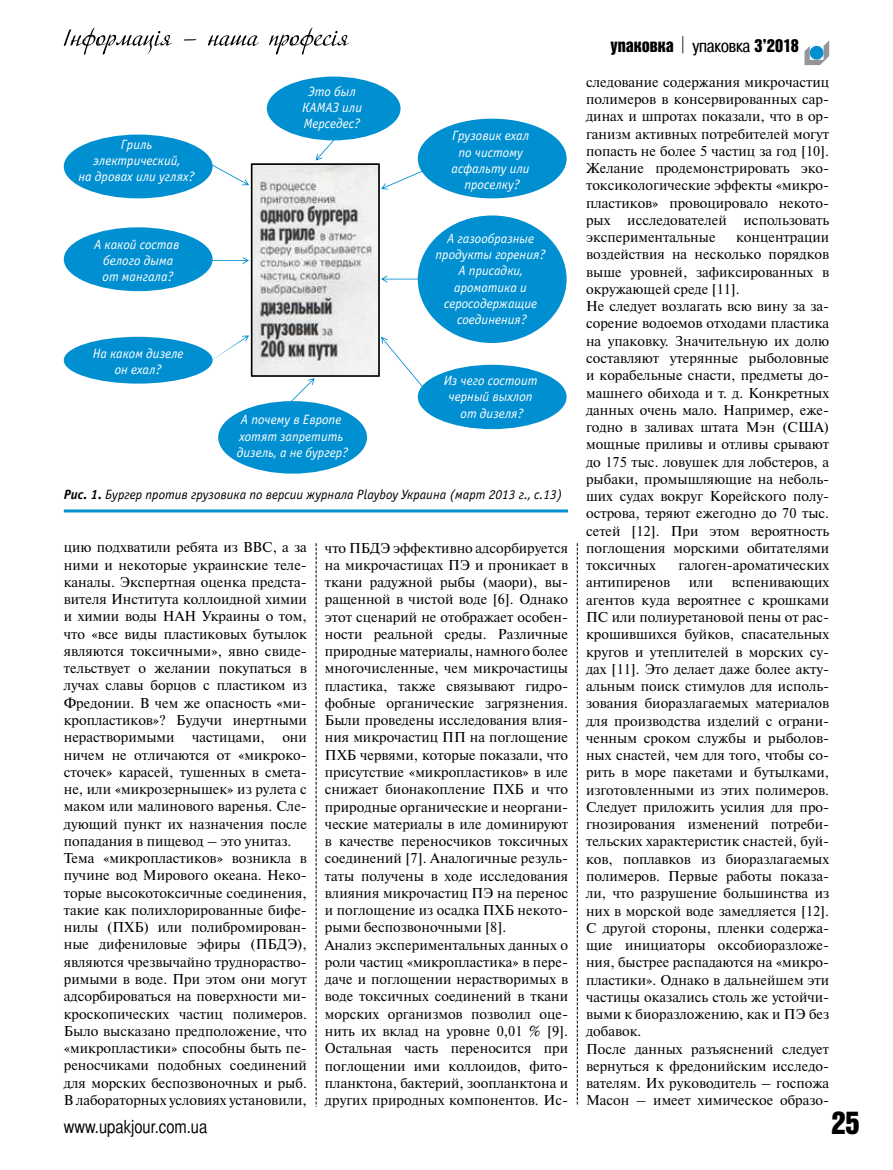
<style>
.page{position:relative;width:893px;height:1170px;background:#fff}
.page>*{position:absolute;margin:0;border:0;box-sizing:border-box;transform-origin:0 0}
.t1{font:31.5px "Bastion Kontrast Alt C";color:#000}
.t2{font:18px "Bastion Kontrast Alt C";color:#000}
.t3{font:18px "Bastion C";color:#000}
.t4{font:14.25px/17.2px "Newton C";color:#000}
.t5{font:italic 13.5px/16.2px "Officina Sans C";color:#fff;text-align:center}
.t6{font:italic 13.5px "Officina Sans C";color:#000}
.s1{font-weight:700}
.s2{font-family:"Pragmatica Cond C"}
</style>
<div class="page">
<svg style="left:64px;top:28px;width:108px;height:27px"></svg>
<svg style="left:184px;top:39px;width:12px;height:2px"></svg>
<svg style="left:208px;top:35px;width:51px;height:11px"></svg>
<svg style="left:269px;top:28px;width:80px;height:27px"></svg>
<svg style="left:804px;top:41px;width:25px;height:24px"></svg>
<div style="left:64px;top:134px;width:149px;height:64px;background:#008fd0;border-radius:50%"></div>
<div style="left:267px;top:77px;width:133px;height:63px;background:#008fd0;border-radius:50%"></div>
<div style="left:418px;top:119px;width:149px;height:79px;background:#008fd0;border-radius:50%"></div>
<div style="left:64px;top:337px;width:149px;height:46px;background:#008fd0;border-radius:50%"></div>
<div style="left:418px;top:215px;width:149px;height:128px;background:#008fd0;border-radius:50%"></div>
<div style="left:218px;top:401px;width:149px;height:72px;background:#008fd0;border-radius:50%"></div>
<div style="left:64px;top:227px;width:149px;height:64px;background:#008fd0;border-radius:50%"></div>
<div style="left:418px;top:365px;width:149px;height:64px;background:#008fd0;border-radius:50%"></div>
<svg style="left:176px;top:134px;width:272px;height:278px"></svg>
<hr style="left:64px;top:509px;width:504px;height:3px;background:#008fd0">
<svg style="left:577px;top:543px;width:1px;height:562px"></svg>
<svg style="left:316px;top:543px;width:1px;height:562px"></svg>
<p class="t5" style="left:78px;top:136px;width:118px">Гриль электрический,<br>на дровах или углях?</p>
<p class="t5" style="left:94px;top:236px;width:87px">А какой состав белого дыма от мангала?</p>
<p class="t5" style="left:93px;top:345px;width:92px">На каком дизеле он ехал?</p>
<p class="t5" style="left:302px;top:84px;width:62px">Это был<br>КАМАЗ или<br>Мерседес?</p>
<p class="t5" style="left:237px;top:412px;width:113px">А почему в Европе хотят запретить дизель, а не бургер?</p>
<p class="t5" style="left:452px;top:128px;width:80px">Грузовик ехал по чистому асфальту или проселку?</p>
<p class="t5" style="left:436px;top:231px;width:112px">А газообразные продукты горения?<br>А присадки, ароматика и серосодержащие соединения?</p>
<p class="t5" style="left:444px;top:373px;width:95px">Из чего состоит черный выхлоп от дизеля?</p>
<p class="t6" style="left:64px;top:487px;width:500px"><span class="s1">Рис. 1.</span> Бургер против грузовика по версии журнала Playboy Украина (март 2013 г., с.13)</p>
<p class="t4" style="left:64px;top:539px;width:245px">цию подхватили ребята из BBC, а за ними и некоторые украинские теле&shy;каналы. Экспертная оценка предста&shy;вителя Института коллоидной химии и химии воды НАН Украины о том, что «все виды пластиковых бутылок являются токсичными», явно свиде&shy;тельствует о желании покупаться в лучах славы борцов с пластиком из Фредонии. В чем же опасность «ми&shy;кропластиков»? Будучи инертными нерастворимыми частицами, они ничем не отличаются от «микроко&shy;сточек» карасей, тушенных в смета&shy;не, или «микрозернышек» из рулета с маком или малинового варенья. Сле&shy;дующий пункт их назначения после попадания в пищевод – это унитаз.<br>Тема «микропластиков» возникла в пучине вод Мирового океана. Неко&shy;торые высокотоксичные соединения, такие как полихлорированные бифе&shy;нилы (ПХБ) или полибромирован&shy;ные дифениловые эфиры (ПБДЭ), являются чрезвычайно труднораство&shy;римыми в воде. При этом они могут адсорбироваться на поверхности ми&shy;кроскопических частиц полимеров.<br>Было высказано предположение, что «микропластики» способны быть пе&shy;реносчиками подобных соединений для морских беспозвоночных и рыб.<br>В лабораторных условиях установили,</p>
<p class="t4" style="left:325px;top:539px;width:245px">что ПБДЭ эффективно адсорбируется на микрочастицах ПЭ и проникает в ткани радужной рыбы (маори), вы&shy;ращенной в чистой воде [6]. Однако этот сценарий не отображает особен&shy;ности реальной среды. Различные природные материалы, намного более многочисленные, чем микрочастицы пластика, также связывают гидро&shy;фобные органические загрязнения.<br>Были проведены исследования влия&shy;ния микрочастиц ПП на поглощение ПХБ червями, которые показали, что присутствие «микропластиков» в иле снижает бионакопление ПХБ и что природные органические и неоргани&shy;ческие материалы в иле доминируют в качестве переносчиков токсичных соединений [7]. Аналогичные резуль&shy;таты получены в ходе исследования влияния микрочастиц ПЭ на перенос и поглощение из осадка ПХБ некото&shy;рыми беспозвоночными [8].<br>Анализ экспериментальных данных о роли частиц «микропластика» в пере&shy;даче и поглощении нерастворимых в воде токсичных соединений в ткани морских организмов позволил оце&shy;нить их вклад на уровне 0,01 % [9].<br>Остальная часть переносится при поглощении ими коллоидов, фито&shy;планктона, бактерий, зоопланктона и других природных компонентов. Ис-</p>
<p class="t2" style="left:610px;top:36px;width:190px">упаковка <span class="s2">упаковка</span> 3’2018</p>
<p class="t4" style="left:586px;top:73px;width:245px;text-align:justify">следование содержания микрочастиц полимеров в консервированных сар&shy;динах и шпротах показали, что в ор&shy;ганизм активных потребителей могут попасть не более 5 частиц за год [10].<br>Желание продемонстрировать эко&shy;токсикологические эффекты «микро&shy;пластиков» провоцировало некото&shy;рых исследователей использовать экспериментальные</p>
<p class="t4" style="left:586px;top:229px;width:245px;text-indent:150px">концентрации воздействия на несколько порядков выше уровней, зафиксированных в окружающей среде [11].<br>Не следует возлагать всю вину за за&shy;сорение водоемов отходами пластика на упаковку. Значительную их долю составляют утерянные рыболовные и корабельные снасти, предметы до&shy;машнего обихода и т. д. Конкретных данных очень мало. Например, еже&shy;годно в заливах штата Мэн (США) мощные приливы и отливы срывают до 175 тыс. ловушек для лобстеров, а рыбаки, промышляющие на неболь&shy;ших судах вокруг Корейского полу&shy;острова, теряют ежегодно до 70 тыс. сетей [12]. При этом вероятность поглощения морскими обитателями токсичных</p>
<p class="t4" style="left:678px;top:556px;width:152px">галоген-ароматических</p>
<p class="t4" style="left:586px;top:574px;width:85px">антипиренов</p>
<p class="t4" style="left:689px;top:574px;width:26px">или</p>
<p class="t4" style="left:586px;top:574px;width:245px;text-indent:146px">вспенивающих агентов куда вероятнее с крошками ПС или полиуретановой пены от рас&shy;крошившихся буйков, спасательных кругов и утеплителей в морских су&shy;дах [11]. Это делает даже более акту&shy;альным поиск стимулов для исполь&shy;зования биоразлагаемых материалов для производства изделий с ограни&shy;ченным сроком службы и рыболов&shy;ных снастей, чем для того, чтобы со&shy;рить в море пакетами и бутылками, изготовленными из этих полимеров.<br>Следует приложить усилия для про&shy;гнозирования изменений потреби&shy;тельских характеристик снастей, буй&shy;ков, поплавков из биоразлагаемых полимеров. Первые работы показа&shy;ли, что разрушение большинства из них в морской воде замедляется [12].<br>С другой стороны, пленки содержа&shy;щие инициаторы оксобиоразложе&shy;ния, быстрее распадаются на «микро&shy;пластики». Однако в дальнейшем эти частицы оказались столь же устойчи&shy;выми к биоразложению, как и ПЭ без добавок.<br>После данных разъяснений следует вернуться к фредонийским исследо&shy;вателям. Их руководитель – госпожа Масон – имеет химическое образо-</p>
<p class="t3" style="left:64px;top:1116px;width:145px">www.upakjour.com.ua</p>
<h1 class="t1" style="left:831px;top:1106px;width:30px">25</h1>
</div>
